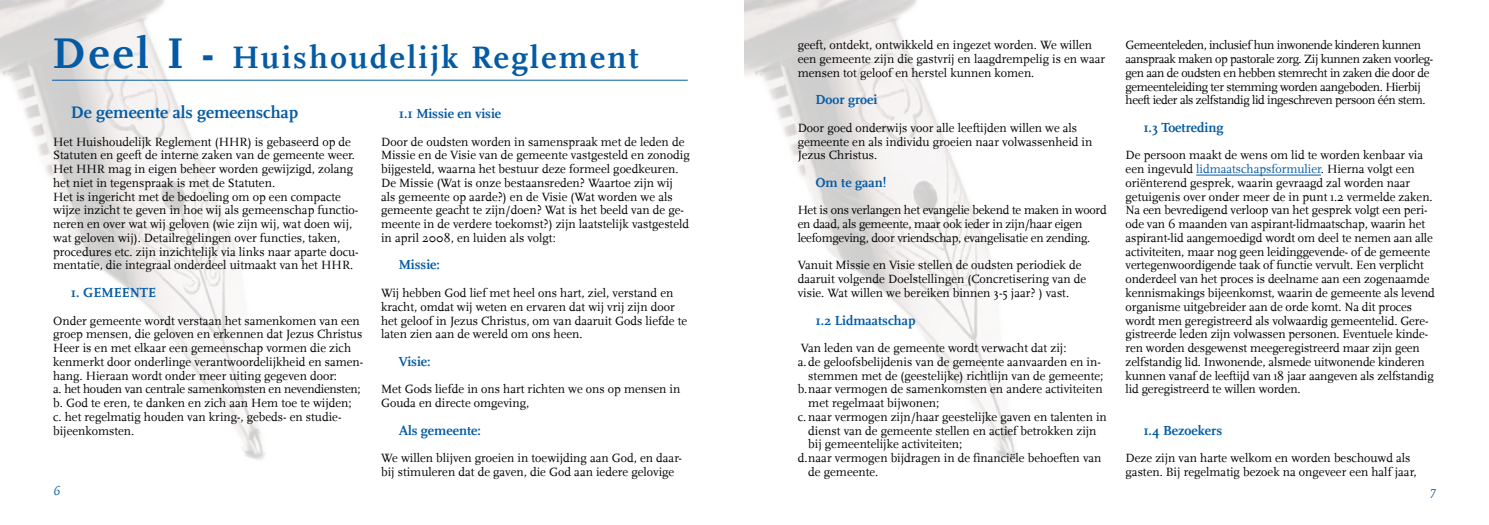
<style>
.page{position:relative;width:1489px;height:525px;background:#fff}
.page>*{position:absolute;margin:0;border:0;box-sizing:border-box;transform-origin:0 0}
.t1{font:700 32.5px "Scala";letter-spacing:.075em;color:#045ba4}
.t2{font:700 17.5px "Scala";color:#045ba4}
.t3{font:700 13.75px "Scala";color:#045ba4}
.t4{font:12.5px/13.8px "Scala";color:#000}
.t5{font:12.5px/13.8px "Scala";letter-spacing:-.03em;color:#000}
.t6{font:12.5px/13.8px "Scala";letter-spacing:-.02em;color:#000}
.t7{font:italic 12.5px "Scala";color:#045ba4}
.s1{font-size:45px}
.s2{color:#045ba4}
</style>
<div class="page">
<img style="left:0;top:0;width:312px;height:460px">
<img style="left:744px;top:0;width:273px;height:460px">
<hr style="left:52px;top:80px;width:635px;height:1px;background:#045ba4">
<hr style="left:1196px;top:175px;width:124px;height:1px;background:#045ba4">
<h1 class="t1" style="left:52px;top:39px;width:588px"><span class="s1">Deel I -</span> Huishoudelijk Reglement</h1>
<h2 class="t2" style="left:71px;top:102px;width:229px">De gemeente als gemeenschap</h2>
<p class="t4" style="left:53px;top:135px;width:307px">Het Huishoudelijk Reglement (HHR) is gebaseerd op de Statuten en geeft de interne zaken van de gemeente weer.<br>Het HHR mag in eigen beheer worden gewijzigd, zolang het niet in tegenspraak is met de Statuten.<br>Het is ingericht met de bedoeling om op een compacte wijze inzicht te geven in hoe wij als gemeenschap functio&shy;neren en over wat wij geloven (wie zijn wij, wat doen wij, wat geloven wij). Detailregelingen over functies, taken, procedures etc. zijn inzichtelijk via links naar aparte docu&shy;mentatie, die integraal onderdeel uitmaakt van het HHR.</p>
<p class="t3" style="left:71px;top:284px;width:87px">1. GEMEENTE</p>
<p class="t4" style="left:53px;top:313px;width:311px">Onder gemeente wordt verstaan het samenkomen van een groep mensen, die geloven en erkennen dat Jezus Christus Heer is en met elkaar een gemeenschap vormen die zich kenmerkt door onderlinge verantwoordelijkheid en samen&shy;hang. Hieraan wordt onder meer uiting gegeven door:<br>a. het houden van centrale samenkomsten en nevendiensten; b. God te eren, te danken en zich aan Hem toe te wijden;<br>c. het regelmatig houden van kring-, gebeds- en studie&shy;bijeenkomsten.</p>
<p class="t3" style="left:399px;top:106px;width:104px">1.1 Missie en visie</p>
<p class="t4" style="left:381px;top:135px;width:310px">Door de oudsten worden in samenspraak met de leden de Missie en de Visie van de gemeente vastgesteld en zonodig bijgesteld, waarna het bestuur deze formeel goedkeuren.<br>De Missie (Wat is onze bestaansreden? Waartoe zijn wij als gemeente op aarde?) en de Visie (Wat worden we als gemeente geacht te zijn/doen? Wat is het beeld van de ge&shy;meente in de verdere toekomst?) zijn laatstelijk vastgesteld in april 2008, en luiden als volgt:</p>
<p class="t3" style="left:399px;top:257px;width:43px">Missie:</p>
<p class="t4" style="left:381px;top:286px;width:307px">Wij hebben God lief met heel ons hart, ziel, verstand en kracht, omdat wij weten en ervaren dat wij vrij zijn door het geloof in Jezus Christus, om van daaruit Gods liefde te laten zien aan de wereld om ons heen.</p>
<p class="t3" style="left:399px;top:353px;width:33px">Visie:</p>
<p class="t4" style="left:381px;top:382px;width:301px">Met Gods liefde in ons hart richten we ons op mensen in<br>Gouda en directe omgeving,</p>
<p class="t3" style="left:399px;top:422px;width:84px">Als gemeente:</p>
<p class="t4" style="left:381px;top:451px;width:302px">We willen blijven groeien in toewijding aan God, en daar&shy;bij stimuleren dat de gaven, die God aan iedere gelovige</p>
<p class="t4" style="left:797px;top:38px;width:309px">geeft, ontdekt, ontwikkeld en ingezet worden. We willen een gemeente zijn die gastvrij en laagdrempelig is en waar mensen tot geloof en herstel kunnen komen.</p>
<p class="t3" style="left:815px;top:92px;width:63px">Door groei</p>
<p class="t4" style="left:797px;top:121px;width:296px">Door goed onderwijs voor alle leeftijden willen we als gemeente en als individu groeien naar volwassenheid in<br>Jezus Christus.</p>
<p class="t3" style="left:815px;top:174px;width:72px">Om te gaan!</p>
<p class="t6" style="left:797px;top:203px;width:310px">Het is ons verlangen het evangelie bekend te maken in woord en daad, als gemeente, maar ook ieder in zijn/haar eigen leefomgeving, door vriendschap, evangelisatie en zending.</p>
<p class="t4" style="left:797px;top:258px;width:290px">Vanuit Missie en Visie stellen de oudsten periodiek de daaruit volgende Doelstellingen (Concretisering van de visie. Wat willen we bereiken binnen 3-5 jaar? ) vast.</p>
<p class="t3" style="left:815px;top:312px;width:101px">1.2 Lidmaatschap</p>
<p class="t4" style="left:800px;top:341px;width:267px">Van leden van de gemeente wordt verwacht dat zij:</p>
<p class="t4" style="left:797px;top:355px;width:304px">a. de geloofsbelijdenis van de gemeente aanvaarden en in-</p>
<p class="t4" style="left:808px;top:368px;width:296px">stemmen met de (geestelijke) richtlijn van de gemeente;</p>
<p class="t4" style="left:797px;top:382px;width:306px">b.naar vermogen de samenkomsten en andere activiteiten</p>
<p class="t4" style="left:808px;top:396px;width:132px">met regelmaat bijwonen;</p>
<p class="t4" style="left:797px;top:410px;width:311px">c. naar vermogen zijn/haar geestelijke gaven en talenten in</p>
<p class="t4" style="left:808px;top:423px;width:290px">dienst van de gemeente stellen en actief betrokken zijn</p>
<p class="t4" style="left:808px;top:437px;width:155px">bij gemeentelijke activiteiten;</p>
<p class="t4" style="left:797px;top:451px;width:305px">d.naar vermogen bijdragen in de financiële behoeften van</p>
<p class="t4" style="left:808px;top:465px;width:72px">de gemeente.</p>
<p class="t5" style="left:1125px;top:38px;width:309px">Gemeenteleden, inclusief hun inwonende kinderen kunnen aanspraak maken op pastorale zorg. Zij kunnen zaken voorleg&shy;gen aan de oudsten en hebben stemrecht in zaken die door de gemeenteleiding ter stemming worden aangeboden. Hierbij heeft ieder als zelfstandig lid ingeschreven persoon één stem.</p>
<p class="t3" style="left:1143px;top:119px;width:82px">1.3 Toetreding</p>
<p class="t4" style="left:1125px;top:148px;width:311px">De persoon maakt de wens om lid te worden kenbaar via een ingevuld <span class="s2">lidmaatschapsformulier</span>. Hierna volgt een oriënterend gesprek, waarin gevraagd zal worden naar getuigenis over onder meer de in punt 1.2 vermelde zaken.<br>Na een bevredigend verloop van het gesprek volgt een peri&shy;ode van 6 maanden van aspirant-lidmaatschap, waarin het aspirant-lid aangemoedigd wordt om deel te nemen aan alle activiteiten, maar nog geen leidinggevende- of de gemeente vertegenwoordigende taak of functie vervult. Een verplicht onderdeel van het proces is deelname aan een zogenaamde kennismakings bijeenkomst, waarin de gemeente als levend organisme uitgebreider aan de orde komt. Na dit proces wordt men geregistreerd als volwaardig gemeentelid. Gere&shy;gistreerde leden zijn volwassen personen. Eventuele kinde&shy;ren worden desgewenst meegeregistreerd maar zijn geen zelfstandig lid. Inwonende, alsmede uitwonende kinderen kunnen vanaf de leeftijd van 18 jaar aangeven als zelfstandig lid geregistreerd te willen worden.</p>
<p class="t3" style="left:1143px;top:422px;width:80px">1.4 Bezoekers</p>
<p class="t4" style="left:1125px;top:451px;width:292px">Deze zijn van harte welkom en worden beschouwd als gasten. Bij regelmatig bezoek na ongeveer een half jaar,</p>
<p class="t7" style="left:53px;top:484px;width:8px">6</p>
<p class="t7" style="left:1429px;top:484px;width:8px">7</p>
</div>
